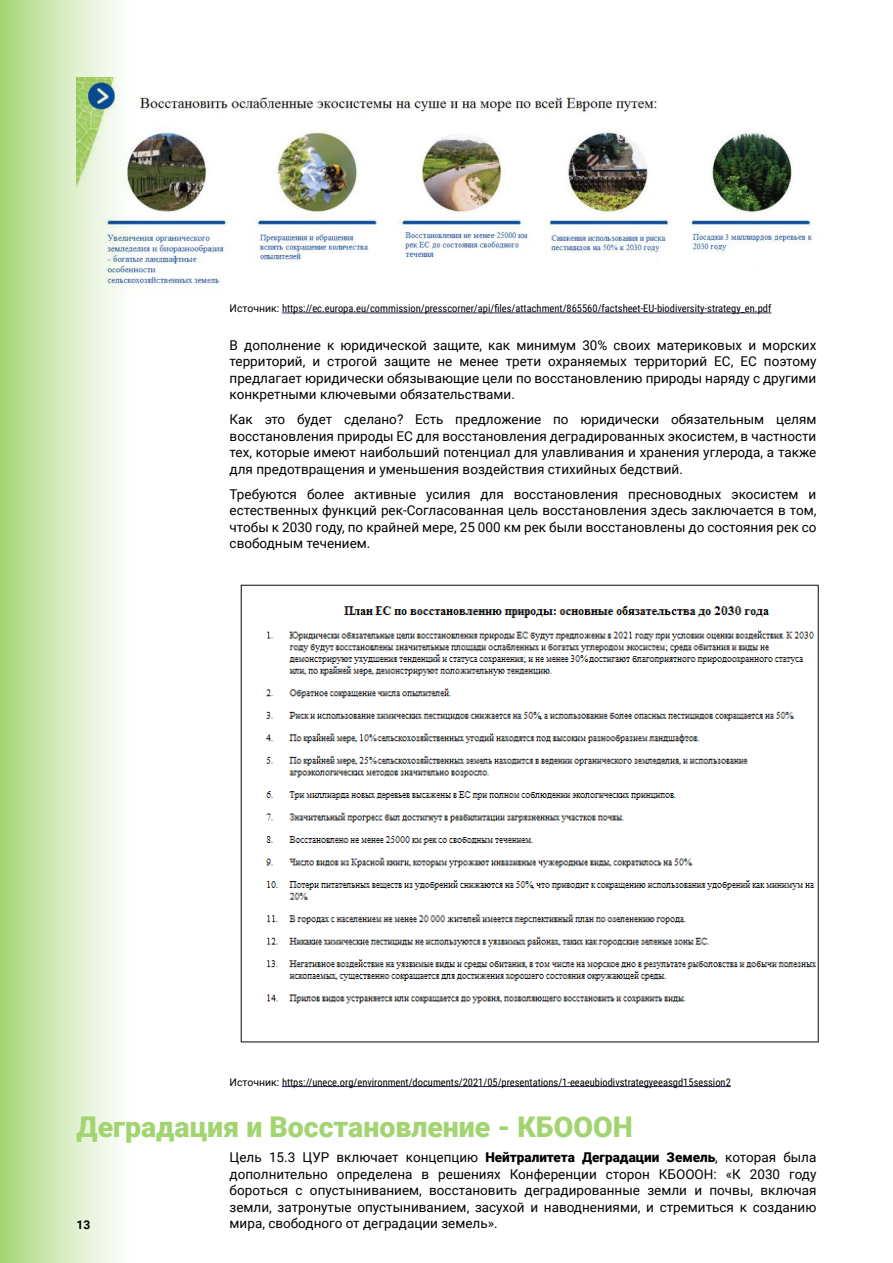
<style>
.page{position:relative;width:893px;height:1263px;background:#fff}
.page>*{position:absolute;margin:0;border:0;box-sizing:border-box;transform-origin:0 0}
.t1{font:900 28.5px "Roboto";color:#a2d471}
.t2{font:13.5px/16.5px "Roboto";color:#000;text-align:justify}
.t3{font:700 12px "Roboto";color:#000}
.t4{font:10.5px "Roboto Condensed";color:#000}
.s1{font-family:"Roboto"}
.s2{font-weight:900}
</style>
<div class="page">
<div style="left:0;top:0;width:140px;height:1263px;background:linear-gradient(to right,#a9d77b,#fff)"></div>
<hr style="left:282px;top:313px;width:489px;height:1px;background:#262255">
<hr style="left:282px;top:1086px;width:449px;height:1px;background:#262255">
<img style="left:77px;top:77px;width:737px;height:217px">
<img style="left:240px;top:584px;width:579px;height:459px">
<p class="t4" style="left:230px;top:301px;width:543px"><span class="s1">Источник:</span> https://ec.europa.eu/commission/presscorner/api/files/attachment/865560/factsheet-EU-biodiversity-strategy_en.pdf</p>
<p class="t2" style="left:230px;top:336px;width:588px">В дополнение к юридической защите, как минимум 30% своих материковых и морских территорий, и строгой защите не менее трети охраняемых территорий ЕС, ЕС поэтому предлагает юридически обязывающие цели по восстановлению природы наряду с другими конкретными ключевыми обязательствами.</p>
<p class="t2" style="left:230px;top:411px;width:588px">Как это будет сделано? Есть предложение по юридически обязательным целям восстановления природы ЕС для восстановления деградированных экосистем, в частности тех, которые имеют наибольший потенциал для улавливания и хранения углерода, а также для предотвращения и уменьшения воздействия стихийных бедствий.</p>
<p class="t2" style="left:230px;top:485px;width:588px">Требуются более активные усилия для восстановления пресноводных экосистем и естественных функций рек-Согласованная цель восстановления здесь заключается в том, чтобы к 2030 году, по крайней мере, 25 000 км рек были восстановлены до состояния рек со свободным течением.</p>
<p class="t4" style="left:230px;top:1075px;width:503px"><span class="s1">Источник:</span> https://unece.org/environment/documents/2021/05/presentations/1-eeaeubiodivstrategyeeasgd15session2</p>
<h1 class="t1" style="left:77px;top:1107px;width:558px">Деградация и Восстановление - КБОООН</h1>
<p class="t2" style="left:230px;top:1148px;width:588px">Цель 15.3 ЦУР включает концепцию <span class="s2">Нейтралитета Деградации Земель</span>, которая была дополнительно определена в решениях Конференции сторон КБОООН: «К 2030 году бороться с опустыниванием, восстановить деградированные земли и почвы, включая земли, затронутые опустыниванием, засухой и наводнениями, и стремиться к созданию мира, свободного от деградации земель».</p>
<p class="t3" style="left:77px;top:1216px;width:15px">13</p>
</div>
